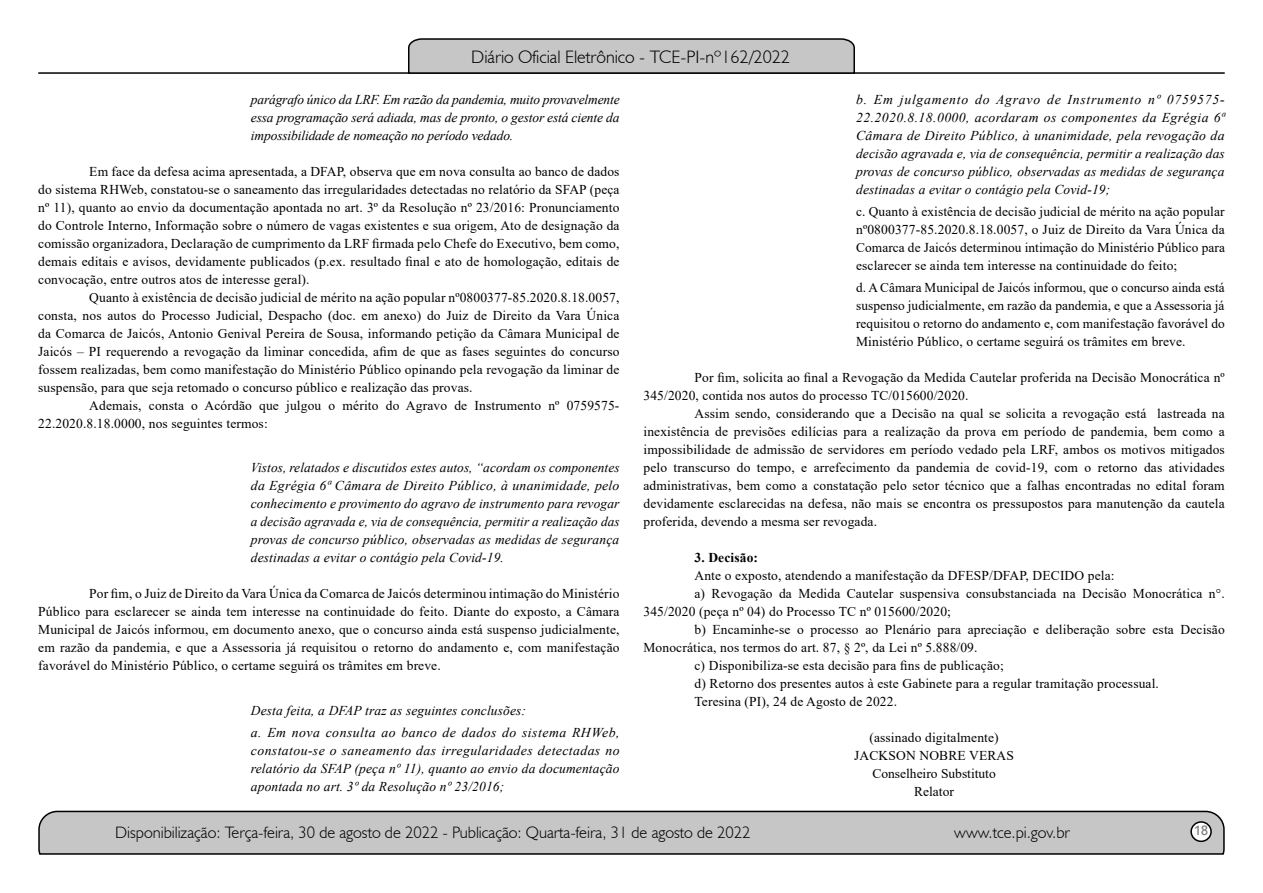
<style>
.page{position:relative;width:1263px;height:893px;background:#fff}
.page>*{position:absolute;margin:0;border:0;box-sizing:border-box;transform-origin:0 0}
.t1{font:300 18px "Humanist 521 BT";color:#000}
.t2{font:300 16.5px "Humanist 521 BT";color:#000}
.t3{font:15px "Estrangelo Edessa";color:#808080}
.t4{font:13.5px/18px "Times New Roman";letter-spacing:.01em;color:#000;text-align:justify}
.t5{font:italic 13.5px/18px "Times New Roman";letter-spacing:.01em;color:#000;text-align:justify}
.t6{font:700 13.5px "Times New Roman";letter-spacing:.01em;color:#000}
</style>
<div class="page">
<svg style="left:38px;top:810px;width:1187px;height:45px"></svg>
<div style="left:1191px;top:822px;width:20px;height:19px;background:#fff;border-radius:50%"></div>
<div style="left:1190px;top:821px;width:22px;height:21px;border:2px solid #000;border-radius:50%"></div>
<hr style="left:38px;top:72px;width:1187px;height:2px;background:#000">
<svg style="left:407px;top:38px;width:449px;height:36px"></svg>
<h1 class="t1" style="left:471px;top:46px;width:320px">Diário Oficial Eletrônico - TCE-PI-nº162/2022</h1>
<p class="t5" style="left:251px;top:90px;width:370px">parágrafo único da LRF. Em razão da pandemia, muito provavelmente essa programação será adiada, mas de pronto, o gestor está ciente da impossibilidade de nomeação no período vedado.</p>
<p class="t4" style="left:38px;top:162px;width:583px;text-indent:51px">Em face da defesa acima apresentada, a DFAP, observa que em nova consulta ao banco de dados do sistema RHWeb, constatou-se o saneamento das irregularidades detectadas no relatório da SFAP (peça nº 11), quanto ao envio da documentação apontada no art. 3º da Resolução nº 23/2016: Pronunciamento do Controle Interno, Informação sobre o número de vagas existentes e sua origem, Ato de designação da comissão organizadora, Declaração de cumprimento da LRF firmada pelo Chefe do Executivo, bem como, demais editais e avisos, devidamente publicados (p.ex. resultado final e ato de homologação, editais de convocação, entre outros atos de interesse geral).</p>
<p class="t4" style="left:38px;top:288px;width:583px;text-indent:51px">Quanto à existência de decisão judicial de mérito na ação popular nº0800377-85.2020.8.18.0057, consta, nos autos do Processo Judicial, Despacho (doc. em anexo) do Juiz de Direito da Vara Única da Comarca de Jaicós, Antonio Genival Pereira de Sousa, informando petição da Câmara Municipal de Jaicós – PI requerendo a revogação da liminar concedida, afim de que as fases seguintes do concurso fossem realizadas, bem como manifestação do Ministério Público opinando pela revogação da liminar de suspensão, para que seja retomado o concurso público e realização das provas.</p>
<p class="t4" style="left:38px;top:396px;width:583px;text-indent:51px">Ademais, consta o Acórdão que julgou o mérito do Agravo de Instrumento nº 0759575-<br>22.2020.8.18.0000, nos seguintes termos:</p>
<p class="t5" style="left:251px;top:458px;width:370px">Vistos, relatados e discutidos estes autos, “acordam os componentes da Egrégia 6ª Câmara de Direito Público, à unanimidade, pelo conhecimento e provimento do agravo de instrumento para revogar a decisão agravada e, via de consequência, permitir a realização das provas de concurso público, observadas as medidas de segurança destinadas a evitar o contágio pela Covid-19.</p>
<p class="t4" style="left:38px;top:584px;width:583px;text-indent:51px">Por fim, o Juiz de Direito da Vara Única da Comarca de Jaicós determinou intimação do Ministério Público para esclarecer se ainda tem interesse na continuidade do feito. Diante do exposto, a Câmara Municipal de Jaicós informou, em documento anexo, que o concurso ainda está suspenso judicialmente, em razão da pandemia, e que a Assessoria já requisitou o retorno do andamento e, com manifestação favorável do Ministério Público, o certame seguirá os trâmites em breve.</p>
<p class="t5" style="left:251px;top:699px;width:370px;line-height:22.2px">Desta feita, a DFAP traz as seguintes conclusões:<br>a. Em nova consulta ao banco de dados do sistema RHWeb,</p>
<p class="t5" style="left:251px;top:741px;width:370px">constatou-se o saneamento das irregularidades detectadas no relatório da SFAP (peça nº 11), quanto ao envio da documentação apontada no art. 3º da Resolução nº 23/2016;</p>
<p class="t5" style="left:856px;top:90px;width:370px">b. Em julgamento do Agravo de Instrumento nº 0759575- 22.2020.8.18.0000, acordaram os componentes da Egrégia 6ª Câmara de Direito Público, à unanimidade, pela revogação da decisão agravada e, via de consequência, permitir a realização das provas de concurso público, observadas as medidas de segurança destinadas a evitar o contágio pela Covid-19;</p>
<p class="t4" style="left:856px;top:202px;width:370px">c. Quanto à existência de decisão judicial de mérito na ação popular nº0800377-85.2020.8.18.0057, o Juiz de Direito da Vara Única da Comarca de Jaicós determinou intimação do Ministério Público para esclarecer se ainda tem interesse na continuidade do feito;</p>
<p class="t4" style="left:856px;top:278px;width:370px">d. A Câmara Municipal de Jaicós informou, que o concurso ainda está suspenso judicialmente, em razão da pandemia, e que a Assessoria já requisitou o retorno do andamento e, com manifestação favorável do Ministério Público, o certame seguirá os trâmites em breve.</p>
<p class="t4" style="left:643px;top:368px;width:583px;text-indent:51px">Por fim, solicita ao final a Revogação da Medida Cautelar proferida na Decisão Monocrática nº<br>345/2020, contida nos autos do processo TC/015600/2020.</p>
<p class="t4" style="left:643px;top:404px;width:583px;text-indent:51px">Assim sendo, considerando que a Decisão na qual se solicita a revogação está lastreada na inexistência de previsões edilícias para a realização da prova em período de pandemia, bem como a impossibilidade de admissão de servidores em período vedado pela LRF, ambos os motivos mitigados pelo transcurso do tempo, e arrefecimento da pandemia de covid-19, com o retorno das atividades administrativas, bem como a constatação pelo setor técnico que a falhas encontradas no edital foram devidamente esclarecidas na defesa, não mais se encontra os pressupostos para manutenção da cautela proferida, devendo a mesma ser revogada.</p>
<p class="t6" style="left:694px;top:548px;width:65px">3. Decisão:</p>
<p class="t4" style="left:694px;top:566px;width:422px">Ante o exposto, atendendo a manifestação da DFESP/DFAP, DECIDO pela:</p>
<p class="t4" style="left:694px;top:584px;width:532px">a) Revogação da Medida Cautelar suspensiva consubstanciada na Decisão Monocrática n°.</p>
<p class="t4" style="left:643px;top:602px;width:309px">345/2020 (peça nº 04) do Processo TC nº 015600/2020;</p>
<p class="t4" style="left:694px;top:620px;width:532px">b) Encaminhe-se o processo ao Plenário para apreciação e deliberação sobre esta Decisão</p>
<p class="t4" style="left:643px;top:638px;width:336px">Monocrática, nos termos do art. 87, § 2º, da Lei nº 5.888/09.</p>
<p class="t4" style="left:694px;top:656px;width:311px">c) Disponibiliza-se esta decisão para fins de publicação;</p>
<p class="t4" style="left:694px;top:674px;width:466px">d) Retorno dos presentes autos à este Gabinete para a regular tramitação processual.</p>
<p class="t4" style="left:694px;top:692px;width:204px">Teresina (PI), 24 de Agosto de 2022.</p>
<p class="t4" style="left:854px;top:728px;width:161px;text-align:center">(assinado digitalmente)<br>JACKSON NOBRE VERAS<br>Conselheiro Substituto<br>Relator</p>
<p class="t2" style="left:115px;top:822px;width:637px">Disponibilização: Terça-feira, 30 de agosto de 2022 - Publicação: Quarta-feira, 31 de agosto de 2022</p>
<p class="t2" style="left:954px;top:822px;width:117px">www.tce.pi.gov.br</p>
<p class="t3" style="left:1194px;top:823px;width:16px">18</p>
</div>
